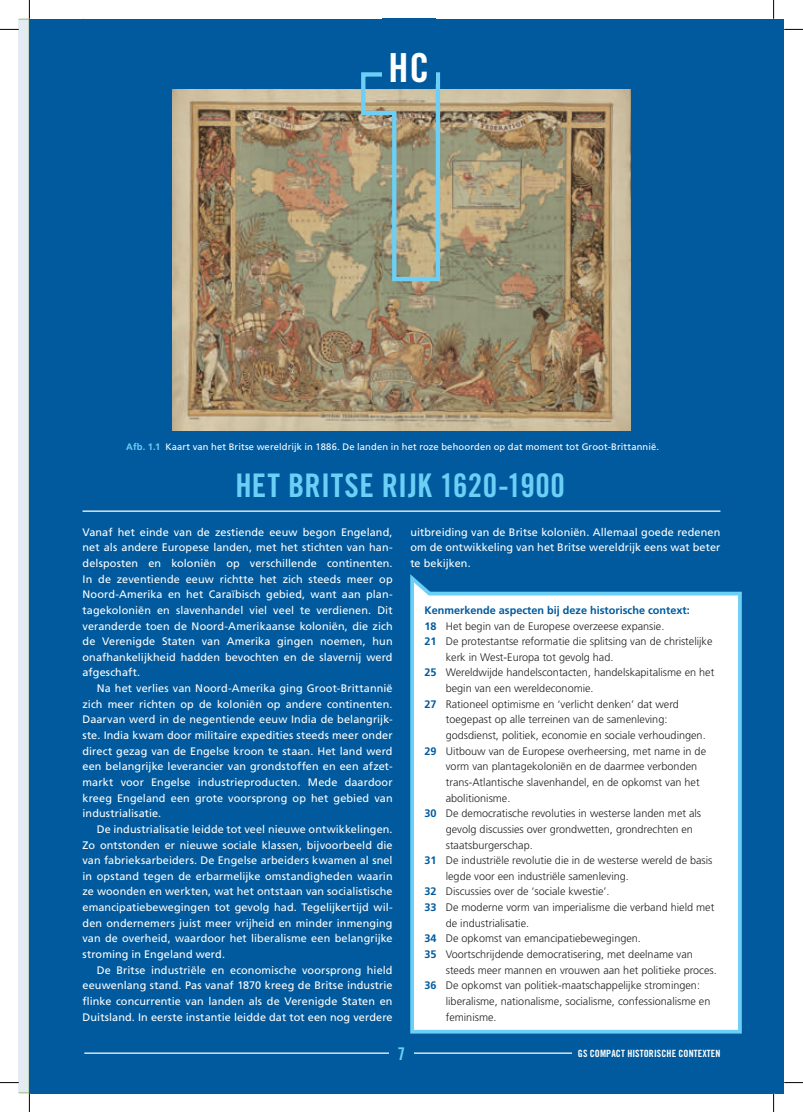
<style>
.page{position:relative;width:803px;height:1112px;background:#fff}
.page>*{position:absolute;margin:0;border:0;box-sizing:border-box;transform-origin:0 0}
.t1{font:40px "Trade Gothic LT Std Bd Cn 20";color:#fff}
.t2{font:32.5px "Trade Gothic LT Std Bd Cn 20";letter-spacing:.015em;color:#6bcff6}
.t3{font:17.5px "Trade Gothic LT Std Bd Cn 20";color:#6bcff6}
.t4{font:10.88px/15.6px "Frutiger";letter-spacing:.01em;color:#fff;text-align:justify}
.t5{font:300 10.88px "Frutiger";color:#231f20}
.t6{font:700 10.88px "Frutiger";color:#015a9d}
.t7{font:10px "Trade Gothic LT Std Bd Cn 20";letter-spacing:.01em;color:#fff}
.t8{font:9.38px "Frutiger";letter-spacing:.015em;color:#fff}
.s1{font-weight:700;color:#6bcff6}
.s2{font-weight:700;color:#015a9d}
</style>
<div class="page">
<div style="left:29px;top:19px;width:755px;height:1073px;background:#015a9d"></div>
<img style="left:173px;top:89px;width:457px;height:341px">
<svg style="left:359px;top:72px;width:83px;height:211px"></svg>
<div style="left:382px;top:19px;width:54px;height:65px;background:#015a9d"></div>
<hr style="left:83px;top:510px;width:637px;height:1px;background:#fff">
<hr style="left:84px;top:1052px;width:635px;height:1px;background:#fff">
<div style="left:572px;top:1049px;width:148px;height:34px;background:#015a9d"></div>
<svg style="left:410px;top:574px;width:332px;height:460px"></svg>
<div style="left:389px;top:1042px;width:25px;height:17px;background:#015a9d"></div>
<svg style="left:784px;top:29px;width:19px;height:1px"></svg>
<svg style="left:784px;top:1082px;width:19px;height:1px"></svg>
<svg style="left:0;top:0;width:30px;height:1111px"></svg>
<svg style="left:773px;top:0;width:1px;height:19px"></svg>
<svg style="left:773px;top:1092px;width:1px;height:19px"></svg>
<h1 class="t1" style="left:389px;top:44px;width:42px">HC</h1>
<p class="t8" style="left:126px;top:441px;width:534px"><span class="s1">Afb. 1.1</span> Kaart van het Britse wereldrijk in 1886. De landen in het roze behoorden op dat moment tot Groot-Brittannië.</p>
<h2 class="t2" style="left:235px;top:465px;width:331px">HET BRITSE RIJK 1620-1900</h2>
<p class="t4" style="left:83px;top:524px;width:312px">Vanaf het einde van de zestiende eeuw begon Engeland, net als andere Europese landen, met het stichten van han&shy;delsposten en koloniën op verschillende continenten.<br>In de zeventiende eeuw richtte het zich steeds meer op Noord-Amerika en het Caraïbisch gebied, want aan plan&shy;tagekoloniën en slavenhandel viel veel te verdienen. Dit veranderde toen de Noord-Amerikaanse koloniën, die zich de Verenigde Staten van Amerika gingen noemen, hun onafhankelijkheid hadden bevochten en de slavernij werd afgeschaft.</p>
<p class="t4" style="left:83px;top:680px;width:312px;text-indent:14px">Na het verlies van Noord-Amerika ging Groot-Brittannië zich meer richten op de koloniën op andere continenten.<br>Daarvan werd in de negentiende eeuw India de belangrijk&shy;ste. India kwam door militaire expedities steeds meer onder direct gezag van de Engelse kroon te staan. Het land werd een belangrijke leverancier van grondstoffen en een afzet&shy;markt voor Engelse industrieproducten. Mede daardoor kreeg Engeland een grote voorsprong op het gebied van industrialisatie.</p>
<p class="t4" style="left:83px;top:821px;width:312px;text-indent:14px">De industrialisatie leidde tot veel nieuwe ontwikkelingen.<br>Zo ontstonden er nieuwe sociale klassen, bijvoorbeeld die van fabrieksarbeiders. De Engelse arbeiders kwamen al snel in opstand tegen de erbarmelijke omstandigheden waarin ze woonden en werkten, wat het ontstaan van socialistische emancipatiebewegingen tot gevolg had. Tegelijkertijd wil&shy;den ondernemers juist meer vrijheid en minder inmenging van de overheid, waardoor het liberalisme een belangrijke stroming in Engeland werd.</p>
<p class="t4" style="left:83px;top:961px;width:312px;text-indent:14px">De Britse industriële en economische voorsprong hield eeuwenlang stand. Pas vanaf 1870 kreeg de Britse industrie flinke concurrentie van landen als de Verenigde Staten en Duitsland. In eerste instantie leidde dat tot een nog verdere</p>
<p class="t4" style="left:410px;top:524px;width:312px">uitbreiding van de Britse koloniën. Allemaal goede redenen om de ontwikkeling van het Britse wereldrijk eens wat beter te bekijken.</p>
<p class="t6" style="left:424px;top:603px;width:267px">Kenmerkende aspecten bij deze historische context:</p>
<p class="t5" style="left:424px;top:619px;width:241px"><span class="s2">18</span> Het begin van de Europese overzeese expansie.</p>
<p class="t5" style="left:424px;top:635px;width:289px"><span class="s2">21</span> De protestantse reformatie die splitsing van de christelijke</p>
<p class="t5" style="left:446px;top:650px;width:169px">kerk in West-Europa tot gevolg had.</p>
<p class="t5" style="left:424px;top:666px;width:291px"><span class="s2">25</span> Wereldwijde handelscontacten, handelskapitalisme en het</p>
<p class="t5" style="left:446px;top:682px;width:149px">begin van een wereldeconomie.</p>
<p class="t5" style="left:424px;top:697px;width:256px"><span class="s2">27</span> Rationeel optimisme en ‘verlicht denken’ dat werd</p>
<p class="t5" style="left:446px;top:713px;width:223px">toegepast op alle terreinen van de samenleving:</p>
<p class="t5" style="left:446px;top:729px;width:261px">godsdienst, politiek, economie en sociale verhoudingen.</p>
<p class="t5" style="left:424px;top:744px;width:283px"><span class="s2">29</span> Uitbouw van de Europese overheersing, met name in de</p>
<p class="t5" style="left:446px;top:760px;width:253px">vorm van plantagekoloniën en de daarmee verbonden</p>
<p class="t5" style="left:446px;top:775px;width:255px">trans-Atlantische slavenhandel, en de opkomst van het</p>
<p class="t5" style="left:446px;top:791px;width:66px">abolitionisme.</p>
<p class="t5" style="left:424px;top:807px;width:278px"><span class="s2">30</span> De democratische revoluties in westerse landen met als</p>
<p class="t5" style="left:446px;top:822px;width:249px">gevolg discussies over grondwetten, grondrechten en</p>
<p class="t5" style="left:446px;top:838px;width:89px">staatsburgerschap.</p>
<p class="t5" style="left:424px;top:854px;width:289px"><span class="s2">31</span> De industriële revolutie die in de westerse wereld de basis</p>
<p class="t5" style="left:446px;top:869px;width:185px">legde voor een industriële samenleving.</p>
<p class="t5" style="left:424px;top:885px;width:187px"><span class="s2">32</span> Discussies over de ‘sociale kwestie’.</p>
<p class="t5" style="left:424px;top:900px;width:291px"><span class="s2">33</span> De moderne vorm van imperialisme die verband hield met</p>
<p class="t5" style="left:446px;top:916px;width:85px">de industrialisatie.</p>
<p class="t5" style="left:424px;top:932px;width:218px"><span class="s2">34</span> De opkomst van emancipatiebewegingen.</p>
<p class="t5" style="left:424px;top:947px;width:270px"><span class="s2">35</span> Voortschrijdende democratisering, met deelname van</p>
<p class="t5" style="left:446px;top:963px;width:272px">steeds meer mannen en vrouwen aan het politieke proces.</p>
<p class="t5" style="left:424px;top:979px;width:277px"><span class="s2">36</span> De opkomst van politiek-maatschappelijke stromingen:</p>
<p class="t5" style="left:446px;top:994px;width:266px">liberalisme, nationalisme, socialisme, confessionalisme en</p>
<p class="t5" style="left:446px;top:1010px;width:52px">feminisme.</p>
<h3 class="t3" style="left:398px;top:1042px;width:9px">7</h3>
<p class="t7" style="left:578px;top:1046px;width:144px">GS COMPACT HISTORISCHE CONTEXTEN</p>
</div>
